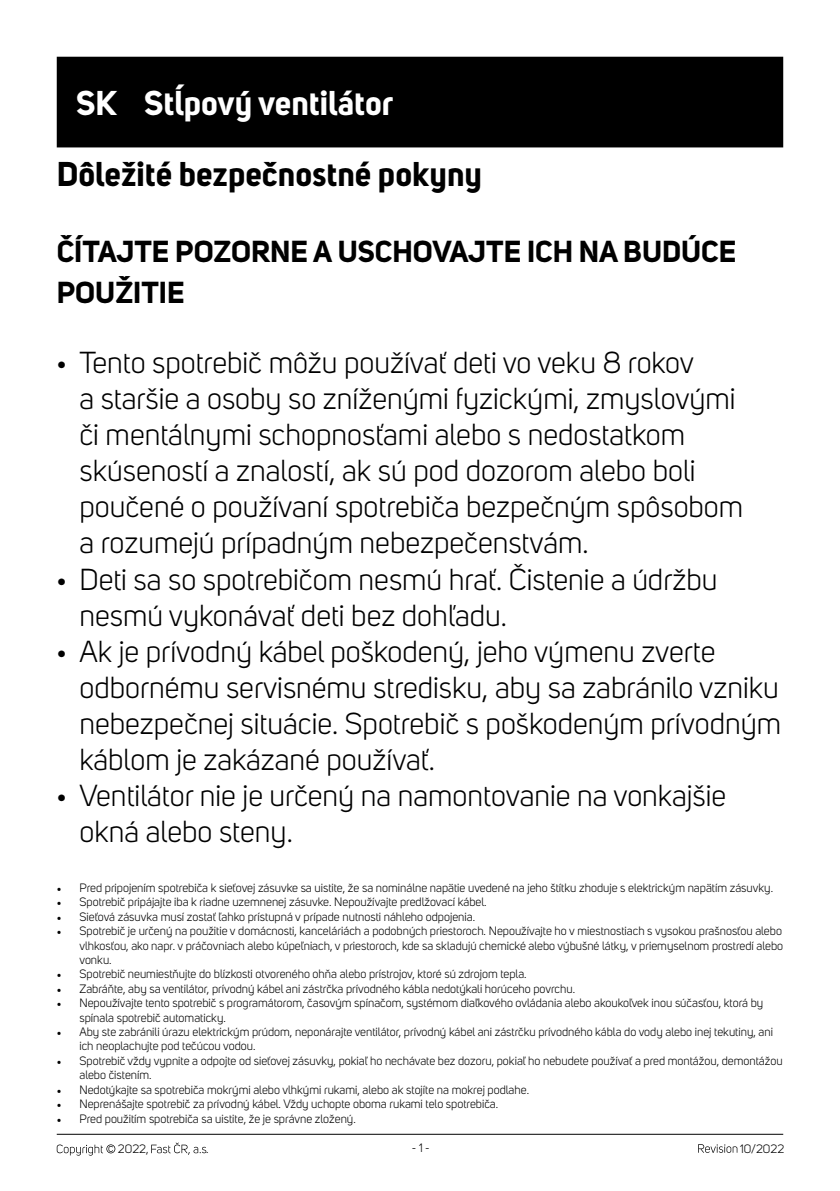
<style>
.page{position:relative;width:840px;height:1191px;background:#fff}
.page>*{position:absolute;margin:0;border:0;box-sizing:border-box;transform-origin:0 0}
.t1{font:700 34px "Uni Sans";color:#000}
.t2{font:700 34px "Uni Sans";color:#fff}
.t3{font:30px/36px "Uni Sans";color:#000}
.t4{font:700 30px/40.8px "Uni Sans";color:#000}
.t5{font:12px/14.4px "Uni Sans";color:#000}
.s1{font-size:23px}
.s2{font-family:"Minion Pro"}
</style>
<div class="page">
<hr style="left:57px;top:1133px;width:725px;height:1px;background:#000">
<svg style="left:698px;top:1144px;width:39px;height:8px"></svg>
<svg style="left:57px;top:1144px;width:58px;height:11px"></svg>
<svg style="left:151px;top:1142px;width:55px;height:12px"></svg>
<div style="left:57px;top:57px;width:725px;height:90px;background:#000"></div>
<h1 class="t2" style="left:76px;top:82px;width:318px">SK Stĺpový ventilátor</h1>
<h1 class="t1" style="left:57px;top:153px;width:427px">Dôležité bezpečnostné pokyny</h1>
<h2 class="t4" style="left:57px;top:231px;width:680px">ČÍTAJTE POZORNE A USCHOVAJTE ICH NA BUDÚCE<br>POUŽITIE</h2>
<p class="t3" style="left:79px;top:345px;width:665px;text-indent:-23px"><span class="s1">•</span> Tento spotrebič môžu používať deti vo veku 8 rokov<br>a staršie a osoby so zníženými fyzickými, zmyslovými či mentálnymi schopnosťami alebo s nedostatkom skúseností a znalostí, ak sú pod dozorom alebo boli poučené o používaní spotrebiča bezpečným spôsobom a rozumejú prípadným nebezpečenstvám.</p>
<h2 class="t3" style="left:79px;top:561px;width:639px;text-indent:-23px"><span class="s1">•</span> Deti sa so spotrebičom nesmú hrať. Čistenie a údržbu nesmú vykonávať deti bez dohľadu.</h2>
<h2 class="t3" style="left:79px;top:633px;width:702px;text-indent:-23px"><span class="s1">•</span> Ak je prívodný kábel poškodený, jeho výmenu zverte odbornému servisnému stredisku, aby sa zabránilo vzniku nebezpečnej situácie. Spotrebič s poškodeným prívodným káblom je zakázané používať.</h2>
<h2 class="t3" style="left:79px;top:777px;width:648px;text-indent:-23px"><span class="s1">•</span> Ventilátor nie je určený na namontovanie na vonkajšie okná alebo steny.</h2>
<p class="t5" style="left:57px;top:880px;width:717px"><span class="s2">•</span> Pred pripojením spotrebiča k sieťovej zásuvke sa uistite, že sa nominálne napätie uvedené na jeho štítku zhoduje s elektrickým napätím zásuvky.</p>
<p class="t5" style="left:57px;top:895px;width:431px"><span class="s2">•</span> Spotrebič pripájajte iba k riadne uzemnenej zásuvke. Nepoužívajte predlžovací kábel.</p>
<p class="t5" style="left:57px;top:909px;width:419px"><span class="s2">•</span> Sieťová zásuvka musí zostať ľahko prístupná v prípade nutnosti náhleho odpojenia.</p>
<p class="t5" style="left:79px;top:924px;width:705px;text-align:justify;text-indent:-23px"><span class="s2">•</span> Spotrebič je určený na použitie v domácnosti, kanceláriách a podobných priestoroch. Nepoužívajte ho v miestnostiach s vysokou prašnosťou alebo vlhkosťou, ako napr. v práčovniach alebo kúpeľniach, v priestoroch, kde sa skladujú chemické alebo výbušné látky, v priemyselnom prostredí alebo vonku.</p>
<p class="t5" style="left:57px;top:967px;width:471px"><span class="s2">•</span> Spotrebič neumiestňujte do blízkosti otvoreného ohňa alebo prístrojov, ktoré sú zdrojom tepla.</p>
<p class="t5" style="left:57px;top:981px;width:519px"><span class="s2">•</span> Zabráňte, aby sa ventilátor, prívodný kábel ani zástrčka prívodného kábla nedotýkali horúceho povrchu.</p>
<p class="t5" style="left:79px;top:996px;width:685px;text-indent:-23px"><span class="s2">•</span> Nepoužívajte tento spotrebič s programátorom, časovým spínačom, systémom diaľkového ovládania alebo akoukoľvek inou súčasťou, ktorá by spínala spotrebič automaticky.</p>
<p class="t5" style="left:79px;top:1024px;width:694px;text-indent:-23px"><span class="s2">•</span> Aby ste zabránili úrazu elektrickým prúdom, neponárajte ventilátor, prívodný kábel ani zástrčku prívodného kábla do vody alebo inej tekutiny, ani ich neoplachujte pod tečúcou vodou.</p>
<p class="t5" style="left:79px;top:1053px;width:704px;text-indent:-23px"><span class="s2">•</span> Spotrebič vždy vypnite a odpojte od sieťovej zásuvky, pokiaľ ho nechávate bez dozoru, pokiaľ ho nebudete používať a pred montážou, demontážou alebo čistením.</p>
<p class="t5" style="left:57px;top:1082px;width:473px"><span class="s2">•</span> Nedotýkajte sa spotrebiča mokrými alebo vlhkými rukami, alebo ak stojíte na mokrej podlahe.</p>
<p class="t5" style="left:57px;top:1096px;width:443px"><span class="s2">•</span> Neprenášajte spotrebič za prívodný kábel. Vždy uchopte oboma rukami telo spotrebiča.</p>
<p class="t5" style="left:57px;top:1111px;width:300px"><span class="s2">•</span> Pred použitím spotrebiča sa uistite, že je správne zložený.</p>
<p class="t5" style="left:118px;top:1141px;width:32px">2022,</p>
<p class="t5" style="left:206px;top:1141px;width:4px">.</p>
<p class="t5" style="left:411px;top:1140px;width:19px">- 1 -</p>
<p class="t5" style="left:739px;top:1141px;width:46px">10/2022</p>
</div>
